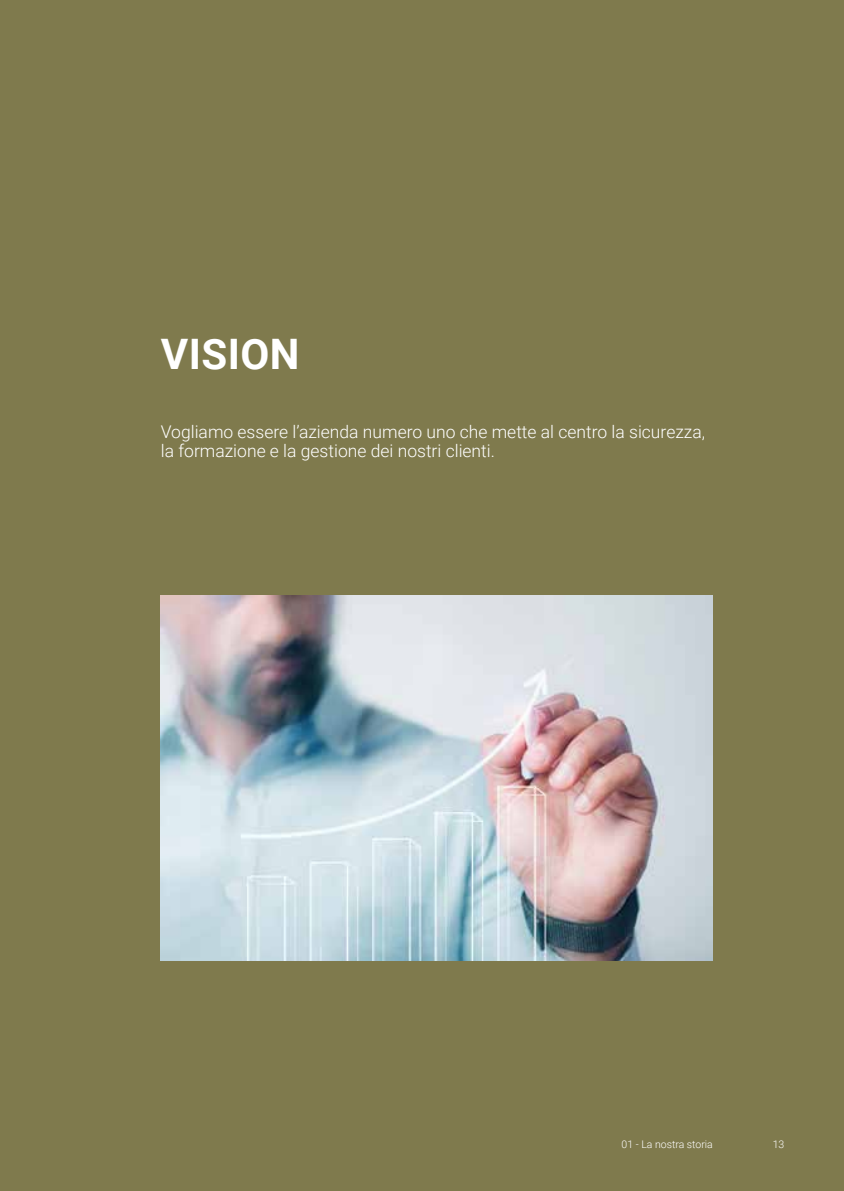
<style>
.page{position:relative;width:844px;height:1191px;background:#fff}
.page>*{position:absolute;margin:0;border:0;box-sizing:border-box;transform-origin:0 0}
.t1{font:700 42px "Roboto";letter-spacing:.01em;color:#fff}
.t2{font:300 17.5px/19.2px "Roboto";color:#fff}
.t3{font:300 10.5px "Roboto";color:#fff}
</style>
<div class="page">
<div style="left:0;top:0;width:843px;height:1191px;background:#7f7a4d"></div>
<img style="left:161px;top:595px;width:551px;height:365px">
<h1 class="t1" style="left:161px;top:325px;width:140px">VISION</h1>
<p class="t2" style="left:161px;top:421px;width:545px">Vogliamo essere l’azienda numero uno che mette al centro la sicurezza, la formazione e la gestione dei nostri clienti.</p>
<p class="t3" style="left:621px;top:1136px;width:93px">01 - La nostra storia</p>
<p class="t3" style="left:772px;top:1136px;width:13px">13</p>
</div>
